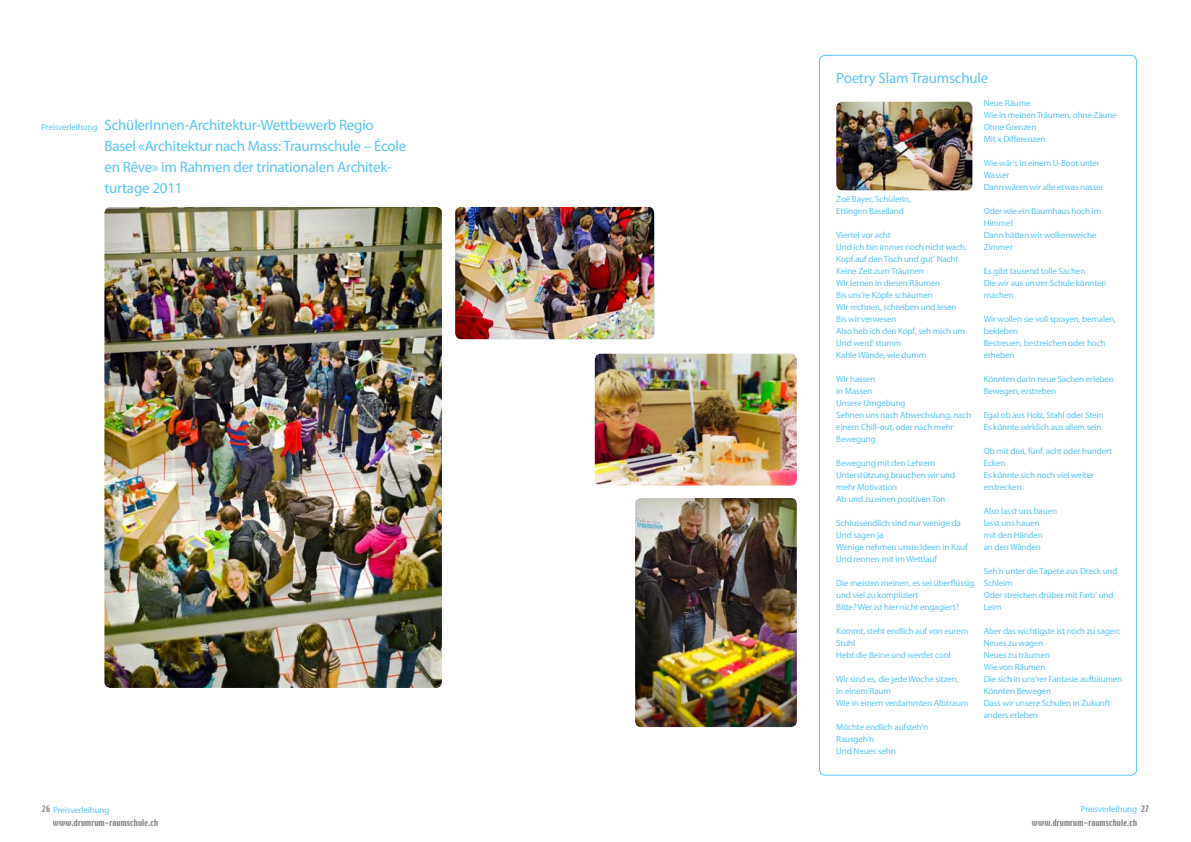
<style>
.page{position:relative;width:1191px;height:842px;background:#fff}
.page>*{position:absolute;margin:0;border:0;box-sizing:border-box;transform-origin:0 0}
.t1{font:15px/20.9px "Myriad Pro";letter-spacing:-.015em;color:#5ac5f2}
.t2{font:9px/12px "Myriad Pro";letter-spacing:-.015em;color:#5ac5f2}
.t3{font:8px "Techno";letter-spacing:.025em;color:#868786}
</style>
<div class="page">
<img style="left:595px;top:354px;width:202px;height:132px">
<img style="left:455px;top:207px;width:199px;height:132px">
<img style="left:635px;top:498px;width:162px;height:229px">
<img style="left:836px;top:102px;width:136px;height:88px">
<img style="left:104px;top:207px;width:338px;height:481px">
<h1 class="t1" style="left:104px;top:114px;width:303px">SchülerInnen-Architektur-Wettbewerb Regio Basel «Architektur nach Mass: Traumschule – École en Rêve» im Rahmen der trinationalen Architek&shy;turtage 2011</h1>
<p class="t2" style="left:41px;top:121px;width:58px">Preisverleihung</p>
<h1 class="t1" style="left:836px;top:68px;width:154px">Poetry Slam Traumschule</h1>
<p class="t2" style="left:836px;top:193px;width:76px">Zoë Bayer, Schülerin,<br>Ettingen Baselland</p>
<p class="t2" style="left:836px;top:229px;width:132px">Viertel vor acht<br>Und ich bin immer noch nicht wach.<br>Kopf auf den Tisch und gut‘ Nacht<br>Keine Zeit zum Träumen<br>Wir lernen in diesen Räumen<br>Bis uns‘re Köpfe schäumen<br>Wir rechnen, schreiben und lesen<br>Bis wir verwesen<br>Also heb ich den Kopf, seh mich um<br>Und werd‘ stumm<br>Kahle Wände, wie dumm</p>
<p class="t2" style="left:836px;top:373px;width:137px">Wir hassen<br>in Massen<br>Unsere Umgebung<br>Sehnen uns nach Abwechslung, nach einem Chill-out, oder nach mehr<br>Bewegung</p>
<p class="t2" style="left:836px;top:457px;width:120px">Bewegung mit den Lehrern<br>Unterstützung brauchen wir und mehr Motivation<br>Ab und zu einen positiven Ton</p>
<p class="t2" style="left:836px;top:517px;width:133px">Schlussendlich sind nur wenige da<br>Und sagen ja<br>Wenige nehmen unsre Ideen in Kauf<br>Und rennen mit im Wettlauf</p>
<p class="t2" style="left:836px;top:577px;width:139px">Die meisten meinen, es sei überflüssig und viel zu kompliziert<br>Bitte? Wer ist hier nicht engagiert?</p>
<p class="t2" style="left:836px;top:624px;width:133px">Kommt, steht endlich auf von eurem<br>Stuhl<br>Hebt die Beine und werdet cool</p>
<p class="t2" style="left:836px;top:672px;width:134px">Wir sind es, die jede Woche sitzen,<br>in einem Raum<br>Wie in einem verdammten Albtraum</p>
<p class="t2" style="left:836px;top:720px;width:93px">Möchte endlich aufsteh‘n<br>Rausgeh‘n<br>Und Neues sehn</p>
<p class="t2" style="left:983px;top:97px;width:135px">Neue Räume<br>Wie in meinen Träumen, ohne Zäune<br>Ohne Grenzen<br>Mit x Differenzen</p>
<p class="t2" style="left:983px;top:157px;width:121px">Wie wär‘s in einem U-Boot unter<br>Wasser<br>Dann wären wir alle etwas nasser</p>
<p class="t2" style="left:983px;top:205px;width:119px">Oder wie ein Baumhaus hoch im<br>Himmel<br>Dann hätten wir wolkenweiche<br>Zimmer</p>
<p class="t2" style="left:983px;top:265px;width:124px">Es gibt tausend tolle Sachen<br>Die wir aus unsrer Schule könnten machen</p>
<p class="t2" style="left:983px;top:313px;width:134px">Wir wollen sie voll sprayen, bemalen, bekleben<br>Bestreuen, bestreichen oder hoch erheben</p>
<p class="t2" style="left:983px;top:373px;width:132px">Könnten darin neue Sachen erleben<br>Bewegen, erstreben</p>
<p class="t2" style="left:983px;top:409px;width:121px">Egal ob aus Holz, Stahl oder Stein<br>Es könnte wirklich aus allem sein</p>
<p class="t2" style="left:983px;top:445px;width:130px">Ob mit drei, fünf, acht oder hundert<br>Ecken<br>Es könnte sich noch viel weiter erstrecken</p>
<p class="t2" style="left:983px;top:505px;width:75px">Also lasst uns bauen lasst uns hauen<br>mit den Händen<br>an den Wänden</p>
<p class="t2" style="left:983px;top:565px;width:135px">Seh‘n unter die Tapete aus Dreck und<br>Schleim<br>Oder streichen drüber mit Farb‘ und<br>Leim</p>
<p class="t2" style="left:983px;top:625px;width:140px">Aber das wichtigste ist noch zu sagen:<br>Neues zu wagen<br>Neues zu träumen<br>Wie von Räumen<br>Die sich in uns‘rer Fantasie aufbäumen<br>Könnten Bewegen<br>Dass wir unsere Schulen in Zukunft anders erleben</p>
<p class="t3" style="left:42px;top:804px;width:10px">26</p>
<p class="t3" style="left:1141px;top:804px;width:10px">27</p>
<p class="t2" style="left:53px;top:804px;width:58px">Preisverleihung</p>
<p class="t2" style="left:1080px;top:803px;width:58px">Preisverleihung</p>
<p class="t3" style="left:53px;top:817px;width:107px">www.drumrum-raumschule.ch</p>
<p class="t3" style="left:1031px;top:817px;width:107px">www.drumrum-raumschule.ch</p>
</div>
